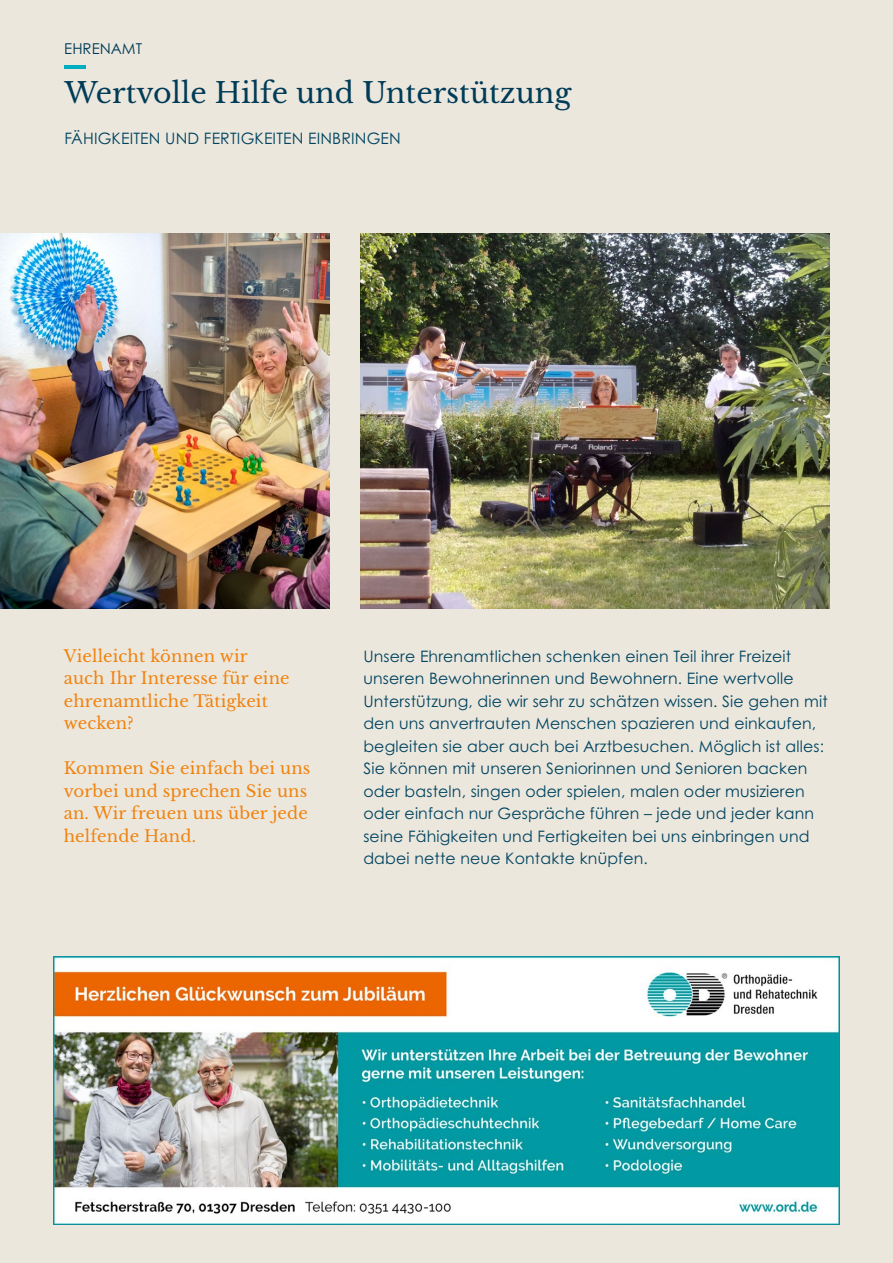
<style>
.page{position:relative;width:893px;height:1263px;background:#ece7dd}
.page>*{position:absolute;margin:0;border:0;box-sizing:border-box;transform-origin:0 0}
.t1{font:28.5px "Libre Baskerville";color:#003b57}
.t2{font:16.5px/22.5px "Libre Baskerville";letter-spacing:.01em;color:#f0830f}
.t3{font:15.75px/22.5px "Century Gothic Pro";letter-spacing:.01em;color:#004460}
.t4{font:15px "Century Gothic Pro";color:#003b57}
</style>
<div class="page">
<hr style="left:64px;top:65px;width:22px;height:4px;background:#00aec2">
<img style="left:360px;top:234px;width:469px;height:374px">
<img style="left:0;top:234px;width:330px;height:374px">
<img style="left:53px;top:957px;width:787px;height:268px">
<p class="t4" style="left:64px;top:39px;width:79px">EHRENAMT</p>
<h1 class="t1" style="left:64px;top:75px;width:509px">Wertvolle Hilfe und Unterstützung</h1>
<p class="t3" style="left:64px;top:127px;width:338px">FÄHIGKEITEN UND FERTIGKEITEN EINBRINGEN</p>
<p class="t2" style="left:64px;top:644px;width:227px">Vielleicht können wir auch Ihr Interesse für eine ehrenamtliche Tätigkeit wecken?</p>
<p class="t2" style="left:64px;top:757px;width:248px">Kommen Sie einfach bei uns vorbei und sprechen Sie uns an. Wir freuen uns über jede helfende Hand.</p>
<p class="t3" style="left:363px;top:644px;width:466px">Unsere Ehrenamtlichen schenken einen Teil ihrer Freizeit unseren Bewohnerinnen und Bewohnern. Eine wertvolle Unterstützung, die wir sehr zu schätzen wissen. Sie gehen mit den uns anvertrauten Menschen spazieren und einkaufen, begleiten sie aber auch bei Arztbesuchen. Möglich ist alles:<br>Sie können mit unseren Seniorinnen und Senioren backen oder basteln, singen oder spielen, malen oder musizieren oder einfach nur Gespräche führen – jede und jeder kann seine Fähigkeiten und Fertigkeiten bei uns einbringen und dabei nette neue Kontakte knüpfen.</p>
</div>
